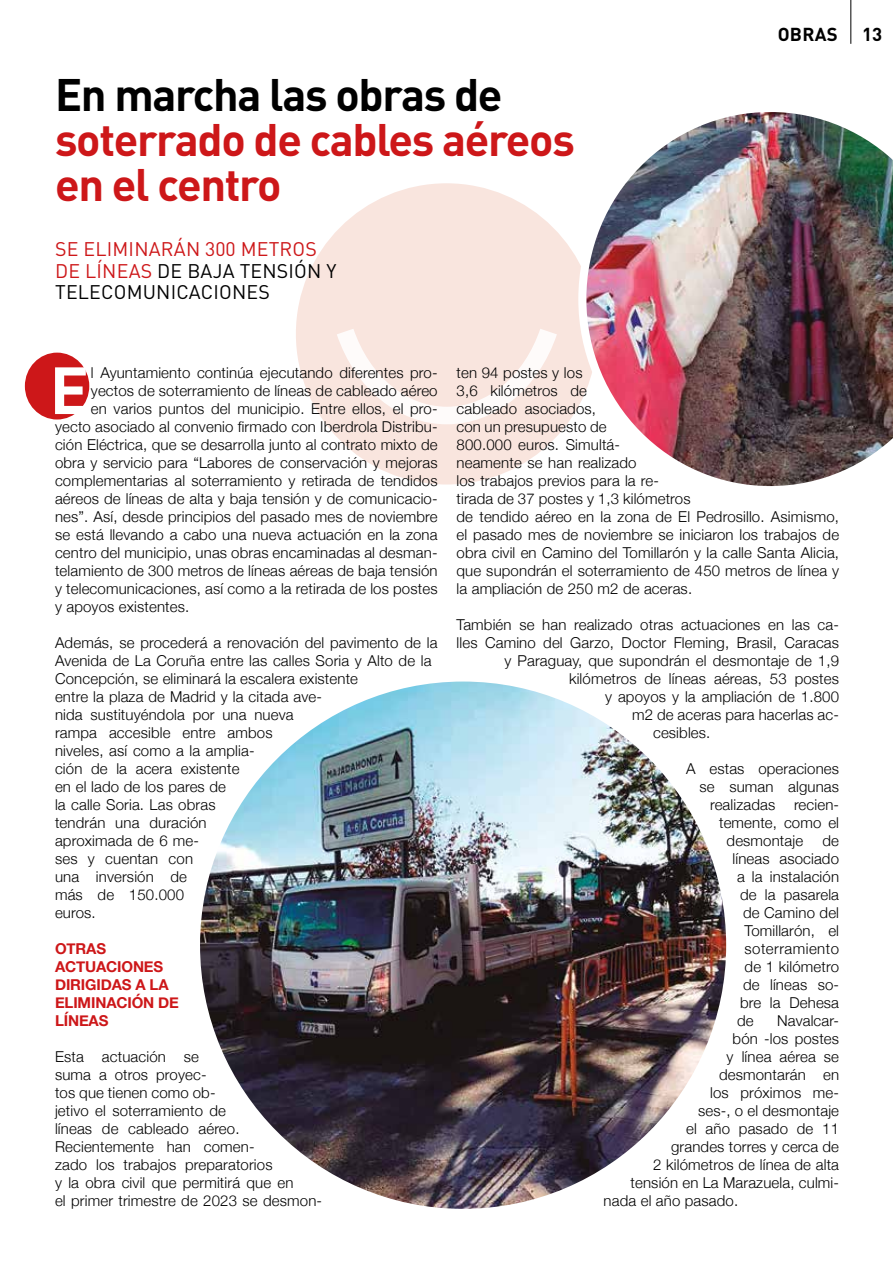
<style>
.page{position:relative;width:893px;height:1263px;background:#fff}
.page>*{position:absolute;margin:0;border:0;box-sizing:border-box;transform-origin:0 0}
.t1{font:700 65.55px "DINOT";color:#fff}
.t2{font:700 45px/45px "DINOT";letter-spacing:-.03em;color:#cd1719}
.t3{font:700 45px "DINOT";letter-spacing:-.03em;color:#000}
.t4{font:19.5px/21.5px "DINOT";letter-spacing:.01em;color:#000}
.t5{font:700 18.6px "DINOT";letter-spacing:.01em;color:#000}
.t6{font:300 15px/18px "Helvetica Neue";letter-spacing:.01em;color:#000}
.t7{font:700 15px/18px "Helvetica Neue";letter-spacing:-.01em;color:#cd1719}
.t8{font:300 15px "Helvetica Neue";letter-spacing:.03em;color:#000}
.s1{color:#cd1719}
</style>
<div class="page">
<hr style="left:850px;top:0;width:1px;height:44px;background:#000">
<div style="left:296px;top:183px;width:301px;height:301px;background:#f9e5de;border-radius:50%"></div>
<svg style="left:337px;top:329px;width:220px;height:95px"></svg>
<div style="left:25px;top:353px;width:64px;height:66px;background:#cd1719;border-radius:50%"></div>
<img style="left:578px;top:112px;width:315px;height:375px">
<img style="left:201px;top:683px;width:524px;height:524px">
<h2 class="t3" style="left:55px;top:65px;width:449px">En marcha las obras de</h2>
<h2 class="t2" style="left:55px;top:116px;width:521px">soterrado de cables aéreos en el centro</h2>
<h3 class="t4" style="left:55px;top:238px;width:283px"><span class="s1">SE ELIMINARÁN 300 METROS<br>DE LÍNEAS</span> DE BAJA TENSIÓN Y<br>TELECOMUNICACIONES</h3>
<p class="t5" style="left:778px;top:22px;width:61px">OBRAS</p>
<p class="t5" style="left:862px;top:22px;width:22px">13</p>
<h1 class="t1" style="left:50px;top:347px;width:41px">E</h1>
<p class="t6" style="left:91px;top:363px;width:348px">l Ayuntamiento continúa ejecutando diferentes pro-</p>
<p class="t6" style="left:91px;top:381px;width:348px">yectos de soterramiento de líneas de cableado aéreo</p>
<p class="t6" style="left:91px;top:399px;width:348px">en varios puntos del municipio. Entre ellos, el pro-</p>
<p class="t6" style="left:55px;top:417px;width:384px">yecto asociado al convenio firmado con Iberdrola Distribu-</p>
<p class="t6" style="left:55px;top:435px;width:384px">ción Eléctrica, que se desarrolla junto al contrato mixto de</p>
<p class="t6" style="left:55px;top:453px;width:384px">obra y servicio para “Labores de conservación y mejoras</p>
<p class="t6" style="left:55px;top:471px;width:384px">complementarias al soterramiento y retirada de tendidos</p>
<p class="t6" style="left:55px;top:489px;width:384px">aéreos de líneas de alta y baja tensión y de comunicacio-</p>
<p class="t6" style="left:55px;top:507px;width:384px">nes”. Así, desde principios del pasado mes de noviembre</p>
<p class="t6" style="left:55px;top:525px;width:384px">se está llevando a cabo una nueva actuación en la zona</p>
<p class="t6" style="left:55px;top:543px;width:384px">centro del municipio, unas obras encaminadas al desman-</p>
<p class="t6" style="left:55px;top:561px;width:384px">telamiento de 300 metros de líneas aéreas de baja tensión</p>
<p class="t6" style="left:55px;top:579px;width:384px">y telecomunicaciones, así como a la retirada de los postes</p>
<p class="t6" style="left:55px;top:597px;width:136px">y apoyos existentes.</p>
<p class="t6" style="left:55px;top:633px;width:384px">Además, se procederá a renovación del pavimento de la<br>Avenida de La Coruña entre las calles Soria y Alto de la<br>Concepción, se eliminará la escalera existente<br>entre la plaza de Madrid y la citada ave-<br>nida sustituyéndola por una nueva<br>rampa accesible entre ambos<br>niveles, así como a la amplia-<br>ción de la acera existente<br>en el lado de los pares de<br>la calle Soria. Las obras<br>tendrán una duración<br>aproximada de 6 me-<br>ses y cuentan con<br>una inversión de<br>más de 150.000<br>euros.</p>
<p class="t7" style="left:55px;top:940px;width:125px">OTRAS<br>ACTUACIONES<br>DIRIGIDAS A LA<br>ELIMINACIÓN DE<br>LÍNEAS</p>
<p class="t6" style="left:55px;top:1047px;width:269px">Esta actuación se<br>suma a otros proyec-<br>tos que tienen como ob-<br>jetivo el soterramiento de<br>líneas de cableado aéreo.<br>Recientemente han comen-<br>zado los trabajos preparatorios<br>y la obra civil que permitirá que en<br>el primer trimestre de 2023 se desmon-</p>
<p class="t6" style="left:457px;top:363px;width:384px">ten 94 postes y los<br>3,6 kilómetros de<br>cableado asociados,<br>con un presupuesto de<br>800.000 euros. Simultá-<br>neamente se han realizado<br>los trabajos previos para la re-<br>tirada de 37 postes y 1,3 kilómetros<br>de tendido aéreo en la zona de El Pedrosillo. Asimismo, el pasado mes de noviembre se iniciaron los trabajos de obra civil en Camino del Tomillarón y la calle Santa Alicia, que supondrán el soterramiento de 450 metros de línea y la ampliación de 250 m2 de aceras.</p>
<p class="t6" style="left:457px;top:615px;width:384px">También se han realizado otras actuaciones en las ca-</p>
<p class="t6" style="left:457px;top:633px;width:384px">lles Camino del Garzo, Doctor Fleming, Brasil, Caracas</p>
<p class="t6" style="left:505px;top:651px;width:336px">y Paraguay, que supondrán el desmontaje de 1,9</p>
<p class="t6" style="left:569px;top:669px;width:271px">kilómetros de líneas aéreas, 53 postes</p>
<p class="t6" style="left:605px;top:687px;width:235px">y apoyos y la ampliación de 1.800</p>
<p class="t6" style="left:632px;top:705px;width:208px">m2 de aceras para hacerlas ac-</p>
<p class="t6" style="left:653px;top:723px;width:59px">cesibles.</p>
<p class="t6" style="left:686px;top:759px;width:154px">A estas operaciones</p>
<p class="t6" style="left:700px;top:777px;width:141px">se suman algunas</p>
<p class="t6" style="left:710px;top:795px;width:130px">realizadas recien-</p>
<p class="t6" style="left:719px;top:813px;width:122px">temente, como el</p>
<p class="t6" style="left:727px;top:831px;width:78px">desmontaje</p>
<p class="t6" style="left:822px;top:831px;width:18px">de</p>
<p class="t6" style="left:733px;top:849px;width:108px">líneas asociado</p>
<p class="t6" style="left:737px;top:867px;width:103px">a la instalación</p>
<p class="t6" style="left:740px;top:885px;width:100px">de la pasarela</p>
<p class="t6" style="left:743px;top:903px;width:98px">de Camino del</p>
<p class="t6" style="left:745px;top:921px;width:96px">Tomillarón, el</p>
<p class="t8" style="left:745px;top:937px;width:96px">soterramiento</p>
<p class="t6" style="left:745px;top:957px;width:96px">de 1 kilómetro</p>
<p class="t6" style="left:743px;top:975px;width:97px">de líneas so-</p>
<p class="t6" style="left:740px;top:993px;width:100px">bre la Dehesa</p>
<p class="t6" style="left:737px;top:1011px;width:18px">de</p>
<p class="t6" style="left:777px;top:1011px;width:64px">Navalcar-</p>
<p class="t6" style="left:733px;top:1029px;width:108px">bón -los postes</p>
<p class="t6" style="left:727px;top:1047px;width:114px">y línea aérea se</p>
<p class="t6" style="left:719px;top:1065px;width:121px">desmontarán en</p>
<p class="t6" style="left:710px;top:1083px;width:131px">los próximos me-</p>
<p class="t6" style="left:698px;top:1101px;width:143px">ses-, o el desmontaje</p>
<p class="t6" style="left:686px;top:1119px;width:154px">el año pasado de 11</p>
<p class="t6" style="left:671px;top:1137px;width:170px">grandes torres y cerca de</p>
<p class="t6" style="left:653px;top:1155px;width:187px">2 kilómetros de línea de alta</p>
<p class="t6" style="left:631px;top:1173px;width:210px">tensión en La Marazuela, culmi-</p>
<p class="t6" style="left:604px;top:1191px;width:136px">nada el año pasado.</p>
</div>
